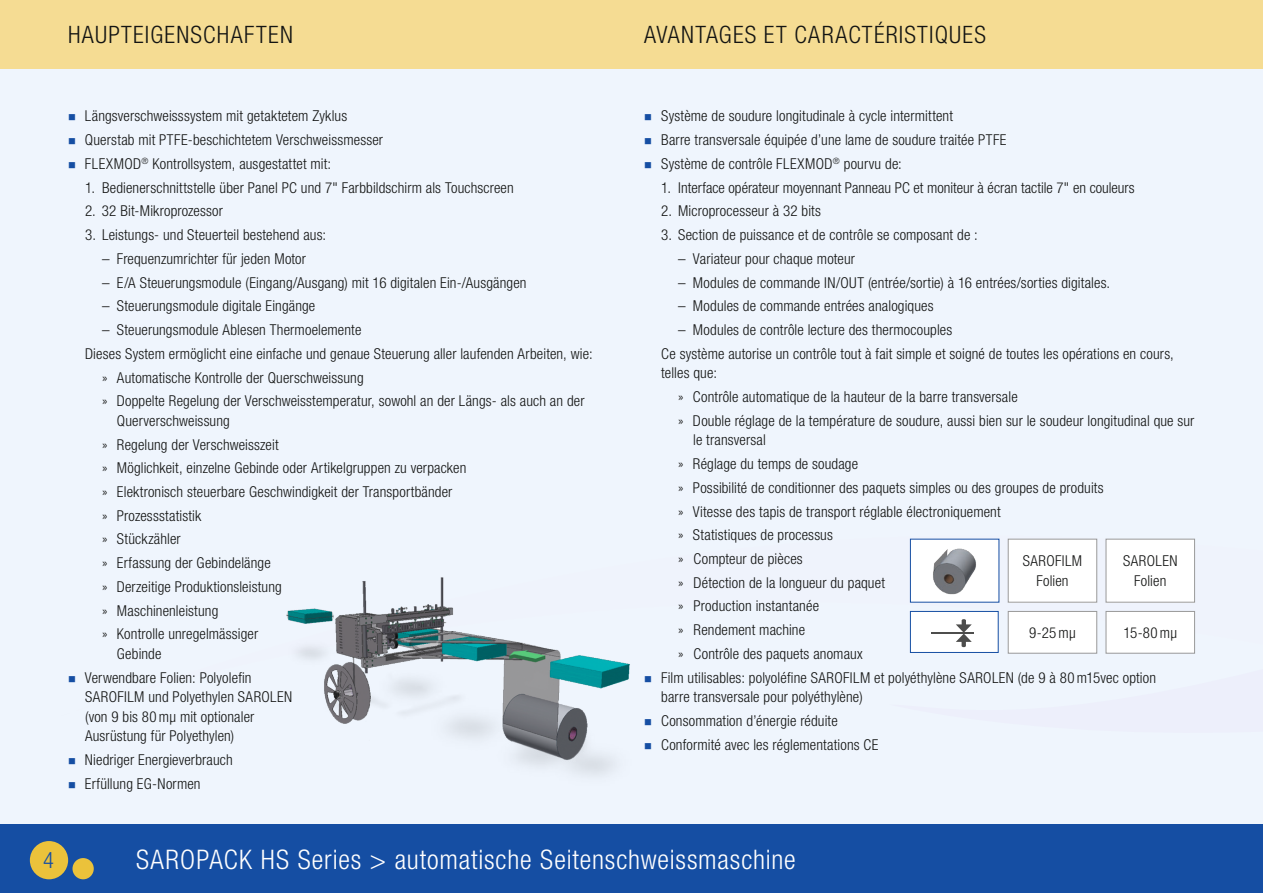
<style>
.page{position:relative;width:1263px;height:893px;background:#fff}
.page>*{position:absolute;margin:0;border:0;box-sizing:border-box;transform-origin:0 0}
.t1{font:300 condensed 27px "Helvetica Neue LT Std";letter-spacing:.03em;color:#fff}
.t2{font:300 condensed 24px "Helvetica Neue LT Std";letter-spacing:.05em;color:#131413}
.t3{font:300 condensed 22.5px "Helvetica Neue LT Std";color:#154ea3}
.t4{font:300 condensed 15px/23.7px "Helvetica Neue LT Std";letter-spacing:.01em;color:#131413}
</style>
<div class="page">
<div style="left:0;top:68px;width:1263px;height:757px;background:#eff5fd"></div>
<div style="left:0;top:825px;width:1263px;height:68px;background:#154ea3"></div>
<div style="left:30px;top:841px;width:38px;height:38px;background:#ebc23b;border-radius:50%"></div>
<div style="left:72px;top:858px;width:22px;height:21px;background:#ebc23b;border-radius:50%"></div>
<div style="left:0;top:0;width:1263px;height:68px;background:#f5dc93"></div>
<img style="left:286px;top:577px;width:344px;height:198px">
<div style="left:910px;top:611px;width:88px;height:42px;background:#fff;border:1px solid #154ea3"></div>
<hr style="left:932px;top:632px;width:42px;height:2px;background:#4d4d4c">
<svg style="left:956px;top:619px;width:16px;height:28px"></svg>
<div style="left:910px;top:539px;width:89px;height:63px;background:#fff"></div>
<img style="left:933px;top:548px;width:43px;height:46px">
<div style="left:1008px;top:539px;width:89px;height:63px;background:#fff"></div>
<div style="left:1008px;top:539px;width:89px;height:64px;border:1px solid #999"></div>
<div style="left:1106px;top:539px;width:88px;height:63px;background:#fff"></div>
<div style="left:1106px;top:539px;width:89px;height:64px;border:1px solid #999"></div>
<div style="left:1008px;top:611px;width:89px;height:42px;background:#fff"></div>
<div style="left:1008px;top:611px;width:89px;height:43px;border:1px solid #999"></div>
<div style="left:1106px;top:611px;width:88px;height:42px;background:#fff"></div>
<div style="left:1106px;top:611px;width:89px;height:43px;border:1px solid #999"></div>
<h2 class="t2" style="left:68px;top:20px;width:226px">HAUPTEIGENSCHAFTEN</h2>
<h2 class="t2" style="left:644px;top:20px;width:343px">AVANTAGES ET CARACTÉRISTIQUES</h2>
<h3 class="t3" style="left:43px;top:847px;width:12px">4</h3>
<p class="t4" style="left:85px;top:104px;width:300px">Längsverschweisssystem mit getaktetem Zyklus<br>Querstab mit PTFE-beschichtetem Verschweissmesser<br>FLEXMOD<sup>®</sup> Kontrollsystem, ausgestattet mit:</p>
<p class="t4" style="left:85px;top:175px;width:430px">1. Bedienerschnittstelle über Panel PC und 7" Farbbildschirm als Touchscreen</p>
<p class="t4" style="left:85px;top:199px;width:139px">2. 32 Bit-Mikroprozessor</p>
<p class="t4" style="left:85px;top:223px;width:243px">3. Leistungs- und Steuerteil bestehend aus:</p>
<p class="t4" style="left:102px;top:246px;width:205px">– Frequenzumrichter für jeden Motor</p>
<p class="t4" style="left:102px;top:270px;width:426px">– E/A Steuerungsmodule (Eingang/Ausgang) mit 16 digitalen Ein-/Ausgängen</p>
<p class="t4" style="left:102px;top:294px;width:215px">– Steuerungsmodule digitale Eingänge</p>
<p class="t4" style="left:102px;top:318px;width:261px">– Steuerungsmodule Ablesen Thermoelemente</p>
<p class="t4" style="left:85px;top:341px;width:509px">Dieses System ermöglicht eine einfache und genaue Steuerung aller laufenden Arbeiten, wie:</p>
<p class="t4" style="left:102px;top:365px;width:263px">» Automatische Kontrolle der Querschweissung</p>
<p class="t4" style="left:102px;top:389px;width:484px">» Doppelte Regelung der Verschweisstemperatur, sowohl an der Längs- als auch an der</p>
<p class="t4" style="left:102px;top:408px;width:366px;text-indent:15px">Querverschweissung<br>» Regelung der Verschweisszeit<br>» Möglichkeit, einzelne Gebinde oder Artikelgruppen zu verpacken » Elektronisch steuerbare Geschwindigkeit der Transportbänder<br>» Prozessstatistik<br>» Stückzähler<br>» Erfassung der Gebindelänge<br>» Derzeitige Produktionsleistung<br>» Maschinenleistung<br>» Kontrolle unregelmässiger</p>
<p class="t4" style="left:85px;top:642px;width:168px;text-indent:32px">Gebinde<br>Verwendbare Folien: Polyolefin</p>
<p class="t4" style="left:85px;top:687px;width:209px;line-height:19.5px">SAROFILM und Polyethylen SAROLEN (von 9 bis 80mµ mit optionaler<br>Ausrüstung für Polyethylen)</p>
<p class="t4" style="left:85px;top:748px;width:149px">Niedriger Energieverbrauch<br>Erfüllung EG-Normen</p>
<p class="t4" style="left:661px;top:104px;width:347px">Système de soudure longitudinale à cycle intermittent<br>Barre transversale équipée d’une lame de soudure traitée PTFE<br>Système de contrôle FLEXMOD<sup>®</sup> pourvu de:</p>
<p class="t4" style="left:661px;top:175px;width:475px">1. Interface opérateur moyennant Panneau PC et moniteur à écran tactile 7" en couleurs</p>
<p class="t4" style="left:661px;top:199px;width:161px">2. Microprocesseur à 32 bits</p>
<p class="t4" style="left:661px;top:223px;width:318px">3. Section de puissance et de contrôle se composant de :</p>
<p class="t4" style="left:678px;top:246px;width:178px">– Variateur pour chaque moteur</p>
<p class="t4" style="left:678px;top:270px;width:433px">– Modules de commande IN/OUT (entrée/sortie) à 16 entrées/sorties digitales.</p>
<p class="t4" style="left:678px;top:294px;width:257px">– Modules de commande entrées analogiques</p>
<p class="t4" style="left:661px;top:318px;width:514px;text-indent:17px">– Modules de contrôle lecture des thermocouples<br>Ce système autorise un contrôle tout à fait simple et soigné de toutes les opérations en cours,</p>
<p class="t4" style="left:678px;top:361px;width:518px;text-indent:-17px">telles que:<br>» Contrôle automatique de la hauteur de la barre transversale<br>» Double réglage de la température de soudure, aussi bien sur le soudeur longitudinal que sur</p>
<p class="t4" style="left:693px;top:428px;width:74px">le transversal</p>
<p class="t4" style="left:678px;top:452px;width:181px">» Réglage du temps de soudage</p>
<p class="t4" style="left:678px;top:475px;width:427px">» Possibilité de conditionner des paquets simples ou des groupes de produits</p>
<p class="t4" style="left:678px;top:499px;width:324px">» Vitesse des tapis de transport réglable électroniquement</p>
<p class="t4" style="left:678px;top:523px;width:156px">» Statistiques de processus</p>
<p class="t4" style="left:678px;top:547px;width:126px">» Compteur de pièces</p>
<p class="t4" style="left:678px;top:570px;width:208px">» Détection de la longueur du paquet</p>
<p class="t4" style="left:678px;top:594px;width:142px">» Production instantanée</p>
<p class="t4" style="left:678px;top:618px;width:128px">» Rendement machine</p>
<p class="t4" style="left:678px;top:642px;width:186px">» Contrôle des paquets anomaux</p>
<p class="t4" style="left:661px;top:666px;width:496px">Film utilisables: polyoléfine SAROFILM et polyéthylène SAROLEN (de 9 à 80m15vec option</p>
<p class="t4" style="left:661px;top:685px;width:219px">barre transversale pour polyéthylène)<br>Consommation d’énergie réduite<br>Conformité avec les réglementations CE</p>
<p class="t4" style="left:1023px;top:551px;width:61px;line-height:19.5px;text-align:center">SAROFILM<br>Folien</p>
<p class="t4" style="left:1123px;top:551px;width:56px;line-height:19.5px;text-align:center">SAROLEN<br>Folien</p>
<p class="t4" style="left:1029px;top:620px;width:48px">9-25mµ</p>
<p class="t4" style="left:1123px;top:620px;width:55px">15-80mµ</p>
<h1 class="t1" style="left:136px;top:844px;width:661px">SAROPACK HS Series &gt; automatische Seitenschweissmaschine</h1>
</div>
